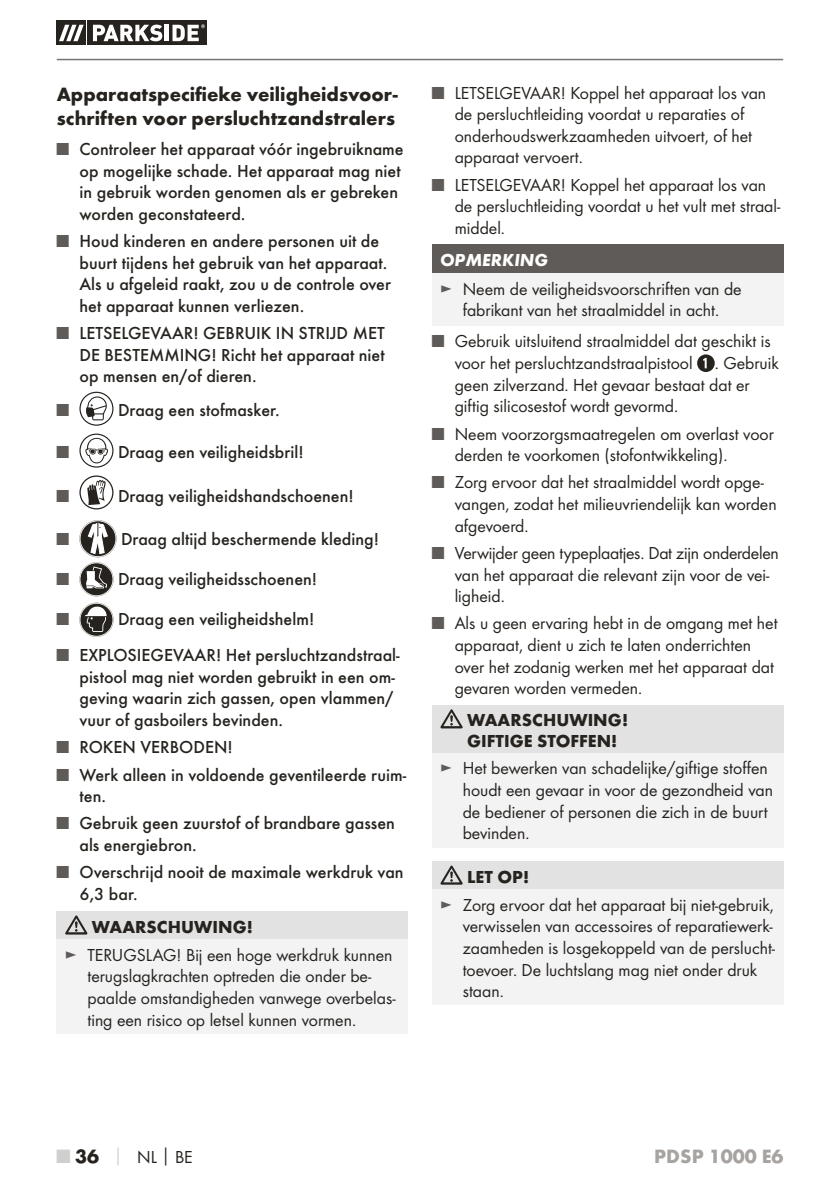
<style>
.page{position:relative;width:840px;height:1191px;background:#fff}
.page>*{position:absolute;margin:0;border:0;box-sizing:border-box;transform-origin:0 0}
.t1{font:700 20px/24px "Futura";color:#26231f}
.t2{font:700 20px "Futura";color:#a7a3a1}
.t3{font:18px/21.6px "Futura Boo";color:#26231f}
.t4{font:500 18px/21.6px "Futura";color:#26231f}
.t5{font:700 18px/21.6px "Futura";color:#26231f}
.t6{font:italic 700 18px "Futura";color:#fff}
.t7{font:18px "Futura Boo";color:#5f5b58}
.s1{font-family:"Futura Boo";font-weight:400;color:#5f5b58}
.s2{color:#5f5b58}
.s3{font-family:"Futura";font-weight:700;font-size:20px;color:#d1cfce}
.s4{font-family:"Futura";font-weight:700;font-size:20px}
.s5{font-family:"Futura";font-weight:700;color:#d1cfce}
.s6{font-family:"Futura";font-weight:700}
</style>
<div class="page">
<hr style="left:57px;top:59px;width:725px;height:1px;background:#787472">
<svg style="left:57px;top:21px;width:29px;height:24px"></svg>
<div style="left:88px;top:21px;width:119px;height:24px;background:#26231f"></div>
<svg style="left:59px;top:25px;width:25px;height:16px"></svg>
<svg style="left:93px;top:25px;width:69px;height:16px"></svg>
<hr style="left:165px;top:25px;width:4px;height:16px;background:#fff">
<svg style="left:172px;top:24px;width:33px;height:17px"></svg>
<svg style="left:79px;top:392px;width:34px;height:34px"></svg>
<svg style="left:79px;top:433px;width:34px;height:34px"></svg>
<svg style="left:79px;top:475px;width:34px;height:34px"></svg>
<svg style="left:79px;top:520px;width:37px;height:76px"></svg>
<svg style="left:79px;top:603px;width:34px;height:34px"></svg>
<div style="left:57px;top:910px;width:351px;height:29px;background:#e3e2e2"></div>
<div style="left:57px;top:939px;width:351px;height:94px;background:#f3f3f4"></div>
<svg style="left:65px;top:915px;width:22px;height:19px"></svg>
<div style="left:432px;top:245px;width:350px;height:28px;background:#5f5b58"></div>
<div style="left:432px;top:273px;width:350px;height:52px;background:#f3f3f4"></div>
<svg style="left:697px;top:354px;width:17px;height:18px"></svg>
<div style="left:432px;top:705px;width:350px;height:48px;background:#e3e2e2"></div>
<div style="left:432px;top:753px;width:350px;height:94px;background:#f3f3f4"></div>
<svg style="left:440px;top:709px;width:22px;height:19px"></svg>
<div style="left:432px;top:861px;width:350px;height:28px;background:#e3e2e2"></div>
<div style="left:432px;top:889px;width:350px;height:116px;background:#f3f3f4"></div>
<svg style="left:440px;top:865px;width:22px;height:19px"></svg>
<p class="t1" style="left:57px;top:84px;width:342px">Apparaatspecifieke veiligheidsvoor&shy;schriften voor persluchtzandstralers</p>
<p class="t4" style="left:79px;top:139px;width:325px;text-indent:-23px"><span class="s1">■</span> Controleer het apparaat vóór ingebruikname op mogelijke schade. Het apparaat mag niet in gebruik worden genomen als er gebreken worden geconstateerd.</p>
<p class="t4" style="left:79px;top:231px;width:313px;text-indent:-23px"><span class="s1">■</span> Houd kinderen en andere personen uit de buurt tijdens het gebruik van het apparaat.<br>Als u afgeleid raakt, zou u de controle over het apparaat kunnen verliezen.</p>
<p class="t4" style="left:79px;top:323px;width:307px;text-align:justify;text-indent:-23px"><span class="s1">■</span> LETSELGEVAAR! GEBRUIK IN STRIJD MET DE BESTEMMING! Richt het apparaat niet op mensen en/of dieren.</p>
<p class="t7" style="left:57px;top:401px;width:14px">■</p>
<p class="t4" style="left:118px;top:400px;width:163px">Draag een stofmasker.</p>
<p class="t7" style="left:57px;top:443px;width:14px">■</p>
<p class="t4" style="left:118px;top:442px;width:187px">Draag een veiligheidsbril!</p>
<p class="t7" style="left:57px;top:488px;width:14px">■</p>
<p class="t4" style="left:118px;top:486px;width:237px">Draag veiligheidshandschoenen!</p>
<p class="t7" style="left:57px;top:530px;width:14px">■</p>
<p class="t4" style="left:121px;top:528px;width:259px">Draag altijd beschermende kleding!</p>
<p class="t7" style="left:57px;top:570px;width:14px">■</p>
<p class="t4" style="left:118px;top:569px;width:200px">Draag veiligheidsschoenen!</p>
<p class="t7" style="left:57px;top:611px;width:14px">■</p>
<p class="t4" style="left:118px;top:609px;width:198px">Draag een veiligheidshelm!</p>
<p class="t4" style="left:79px;top:645px;width:321px;text-indent:-23px"><span class="s1">■</span> EXPLOSIEGEVAAR! Het persluchtzandstraal&shy;pistool mag niet worden gebruikt in een om&shy;geving waarin zich gassen, open vlammen/ vuur of gasboilers bevinden.</p>
<p class="t4" style="left:57px;top:737px;width:177px"><span class="s1">■</span> ROKEN VERBODEN!</p>
<p class="t4" style="left:79px;top:764px;width:328px;text-indent:-23px"><span class="s1">■</span> Werk alleen in voldoende geventileerde ruim&shy;ten.</p>
<p class="t4" style="left:79px;top:813px;width:317px;text-indent:-23px"><span class="s1">■</span> Gebruik geen zuurstof of brandbare gassen als energiebron.</p>
<p class="t4" style="left:79px;top:862px;width:325px;text-indent:-23px"><span class="s1">■</span> Overschrijd nooit de maximale werkdruk van<br>6,3 bar.</p>
<p class="t5" style="left:92px;top:917px;width:162px">WAARSCHUWING!</p>
<p class="t3" style="left:87px;top:944px;width:309px;text-indent:-23px"><span class="s2">►</span> TERUGSLAG! Bij een hoge werkdruk kunnen terugslagkrachten optreden die onder be&shy;paalde omstandigheden vanwege overbelas&shy;ting een risico op letsel kunnen vormen.</p>
<p class="t3" style="left:454px;top:83px;width:313px;text-indent:-23px"><span class="s2">■</span> LETSELGEVAAR! Koppel het apparaat los van de persluchtleiding voordat u reparaties of onderhoudswerkzaamheden uitvoert, of het apparaat vervoert.</p>
<p class="t3" style="left:454px;top:175px;width:327px;text-indent:-23px"><span class="s2">■</span> LETSELGEVAAR! Koppel het apparaat los van de persluchtleiding voordat u het vult met straal&shy;middel.</p>
<p class="t6" style="left:440px;top:254px;width:109px">OPMERKING</p>
<p class="t3" style="left:440px;top:279px;width:303px;text-align:center"><span class="s2">►</span> Neem de veiligheidsvoorschriften van de fabrikant van het straalmiddel in acht.</p>
<p class="t3" style="left:454px;top:331px;width:325px;text-indent:-23px"><span class="s2">■</span> Gebruik uitsluitend straalmiddel dat geschikt is voor het persluchtzandstraalpistool . Gebruik geen zilverzand. Het gevaar bestaat dat er giftig silicosestof wordt gevormd.</p>
<p class="t3" style="left:454px;top:423px;width:320px;text-indent:-23px"><span class="s2">■</span> Neem voorzorgsmaatregelen om overlast voor derden te voorkomen (stofontwikkeling).</p>
<p class="t3" style="left:454px;top:472px;width:323px;text-indent:-23px"><span class="s2">■</span> Zorg ervoor dat het straalmiddel wordt opge&shy;vangen, zodat het milieuvriendelijk kan worden afgevoerd.</p>
<p class="t3" style="left:454px;top:543px;width:325px;text-indent:-23px"><span class="s2">■</span> Verwijder geen typeplaatjes. Dat zijn onderdelen van het apparaat die relevant zijn voor de vei&shy;ligheid.</p>
<p class="t3" style="left:454px;top:613px;width:324px;text-indent:-23px"><span class="s2">■</span> Als u geen ervaring hebt in de omgang met het apparaat, dient u zich te laten onderrichten over het zodanig werken met het apparaat dat gevaren worden vermeden.</p>
<p class="t5" style="left:467px;top:710px;width:162px">WAARSCHUWING!<br>GIFTIGE STOFFEN!</p>
<p class="t3" style="left:462px;top:758px;width:311px;text-indent:-23px"><span class="s2">►</span> Het bewerken van schadelijke/giftige stoffen houdt een gevaar in voor de gezondheid van de bediener of personen die zich in de buurt bevinden.</p>
<p class="t5" style="left:467px;top:867px;width:63px">LET OP!</p>
<p class="t3" style="left:462px;top:894px;width:314px;text-indent:-23px"><span class="s2">►</span> Zorg ervoor dat het apparaat bij niet-gebruik, verwisselen van accessoires of reparatiewerk&shy;zaamheden is losgekoppeld van de perslucht&shy;toevoer. De luchtslang mag niet onder druk staan.</p>
<p class="t3" style="left:57px;top:1146px;width:137px"><span class="s3">■</span> <span class="s4">36</span> <span class="s5">│</span> NL<span class="s6">│</span>BE</p>
<p class="t2" style="left:654px;top:1147px;width:131px">PDSP 1000 E6</p>
</div>
